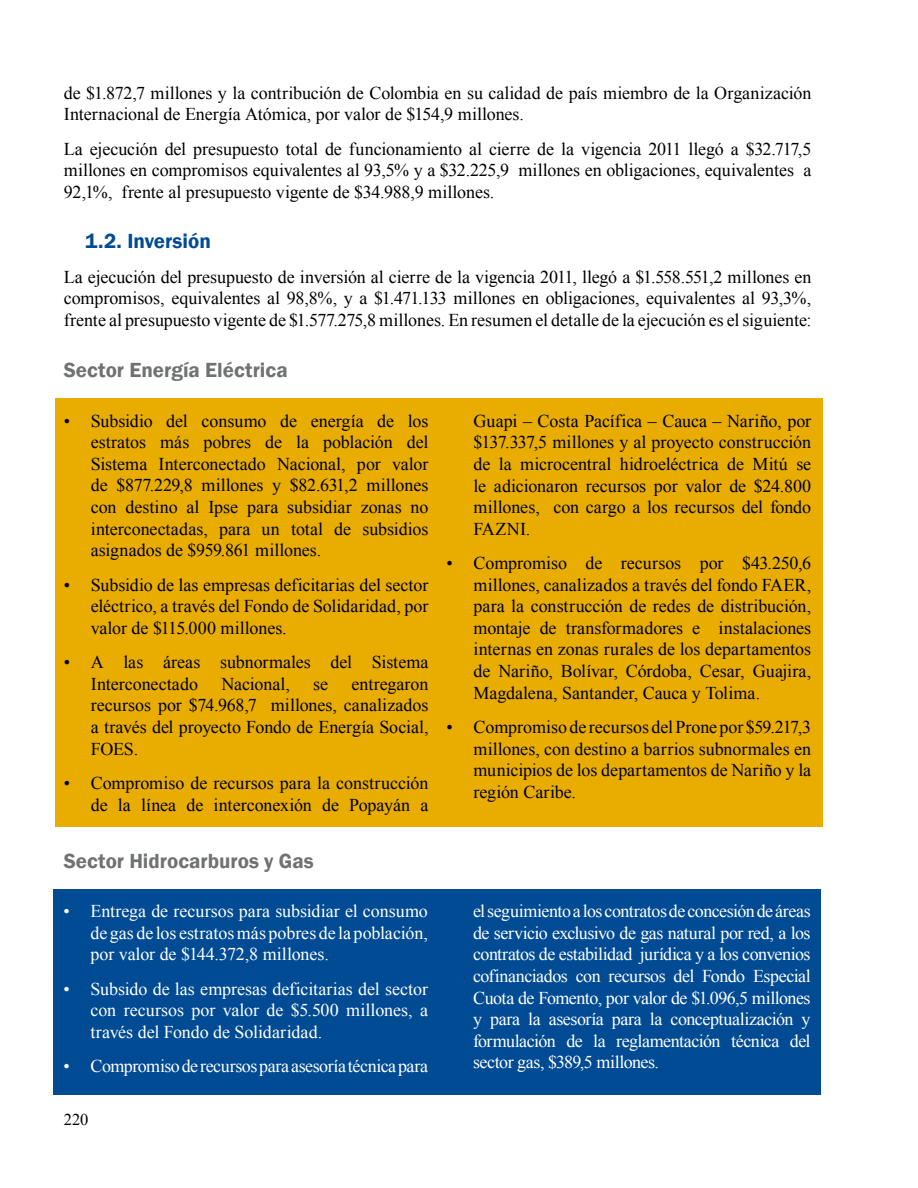
<style>
.page{position:relative;width:918px;height:1188px;background:#fff}
.page>*{position:absolute;margin:0;border:0;box-sizing:border-box;transform-origin:0 0}
.t1{font:600 21px "Franklin Gothic";color:#707172}
.t2{font:600 21px "Franklin Gothic";color:#004b93}
.t3{font:18px/21.6px "Times New Roman";letter-spacing:-.005em;color:#000;text-align:justify}
.t4{font:18px/21.6px "Times New Roman";letter-spacing:-.015em;color:#fff;text-align:justify}
.t5{font:16.5px "Times New Roman";color:#000}
</style>
<div class="page">
<div style="left:55px;top:399px;width:768px;height:428px;background:#e8ad00"></div>
<div style="left:53px;top:890px;width:768px;height:205px;background:#004b93"></div>
<p class="t3" style="left:64px;top:81px;width:749px">de $1.872,7 millones y la contribución de Colombia en su calidad de país miembro de la Organización<br>Internacional de Energía Atómica, por valor de $154,9 millones.</p>
<p class="t3" style="left:64px;top:137px;width:749px">La ejecución del presupuesto total de funcionamiento al cierre de la vigencia 2011 llegó a $32.717,5 millones en compromisos equivalentes al 93,5% y a $32.225,9 millones en obligaciones, equivalentes a 92,1%, frente al presupuesto vigente de $34.988,9 millones.</p>
<p class="t2" style="left:85px;top:229px;width:127px">1.2. Inversión</p>
<p class="t3" style="left:64px;top:266px;width:749px">La ejecución del presupuesto de inversión al cierre de la vigencia 2011, llegó a $1.558.551,2 millones en compromisos, equivalentes al 98,8%, y a $1.471.133 millones en obligaciones, equivalentes al 93,3%, frente al presupuesto vigente de $1.577.275,8 millones. En resumen el detalle de la ejecución es el siguiente:</p>
<p class="t1" style="left:64px;top:357px;width:225px">Sector Energía Eléctrica</p>
<p class="t3" style="left:91px;top:410px;width:339px;text-indent:-27px">• Subsidio del consumo de energía de los estratos más pobres de la población del Sistema Interconectado Nacional, por valor de $877.229,8 millones y $82.631,2 millones con destino al Ipse para subsidiar zonas no interconectadas, para un total de subsidios asignados de $959.861 millones.</p>
<p class="t3" style="left:91px;top:574px;width:339px;text-indent:-27px">• Subsidio de las empresas deficitarias del sector eléctrico, a través del Fondo de Solidaridad, por valor de $115.000 millones.</p>
<p class="t3" style="left:91px;top:651px;width:339px;text-indent:-27px">• A las áreas subnormales del Sistema<br>Interconectado</p>
<p class="t3" style="left:221px;top:673px;width:70px">Nacional,</p>
<p class="t3" style="left:313px;top:673px;width:16px">se</p>
<p class="t3" style="left:91px;top:673px;width:339px;text-indent:261px">entregaron recursos por $74.968,7 millones, canalizados a través del proyecto Fondo de Energía Social, Foes</p>
<p class="t3" style="left:134px;top:738px;width:6px">.</p>
<p class="t3" style="left:64px;top:772px;width:366px;text-align:right">• Compromiso de recursos para la construcción de la línea de interconexión de Popayán a</p>
<p class="t1" style="left:64px;top:848px;width:251px">Sector Hidrocarburos y Gas</p>
<p class="t4" style="left:90px;top:900px;width:339px;text-indent:-27px">• Entrega de recursos para subsidiar el consumo de gas de los estratos más pobres de la población, por valor de $144.372,8 millones.</p>
<p class="t4" style="left:90px;top:978px;width:339px;text-indent:-27px">• Subsido de las empresas deficitarias del sector con recursos por valor de $5.500 millones, a través del Fondo de Solidaridad.</p>
<p class="t4" style="left:63px;top:1055px;width:366px">• Compromiso de recursos para asesoría técnica para</p>
<p class="t5" style="left:64px;top:1108px;width:26px">220</p>
<p class="t3" style="left:474px;top:410px;width:339px">Guapi – Costa Pacífica – Cauca – Nariño, por $137.337,5 millones y al proyecto construcción de la microcentral hidroeléctrica de Mitú se le adicionaron recursos por valor de $24.800 millones, con cargo a los recursos del fondo FAZNI.</p>
<p class="t3" style="left:447px;top:552px;width:366px;text-align:center">• Compromiso de recursos por $43.250,6 millones, canalizados a través del fondo Faer</p>
<p class="t3" style="left:474px;top:574px;width:339px;text-indent:333px">, para la construcción de redes de distribución, montaje de transformadores e instalaciones internas en zonas rurales de los departamentos de Nariño, Bolívar, Córdoba, Cesar, Guajira, Magdalena, Santander, Cauca y Tolima.</p>
<p class="t3" style="left:474px;top:716px;width:339px;text-indent:-27px">• Compromiso de recursos del Prone por $59.217,3 millones, con destino a barrios subnormales en municipios de los departamentos de Nariño y la región Caribe.</p>
<p class="t4" style="left:473px;top:900px;width:339px">el seguimiento a los contratos de concesión de áreas de servicio exclusivo de gas natural por red, a los contratos de estabilidad jurídica y a los convenios cofinanciados con recursos del Fondo Especial Cuota de Fomento, por valor de $1.096,5 millones y para la asesoría para la conceptualización y formulación de la reglamentación técnica del sector gas, $389,5 millones.</p>
</div>
